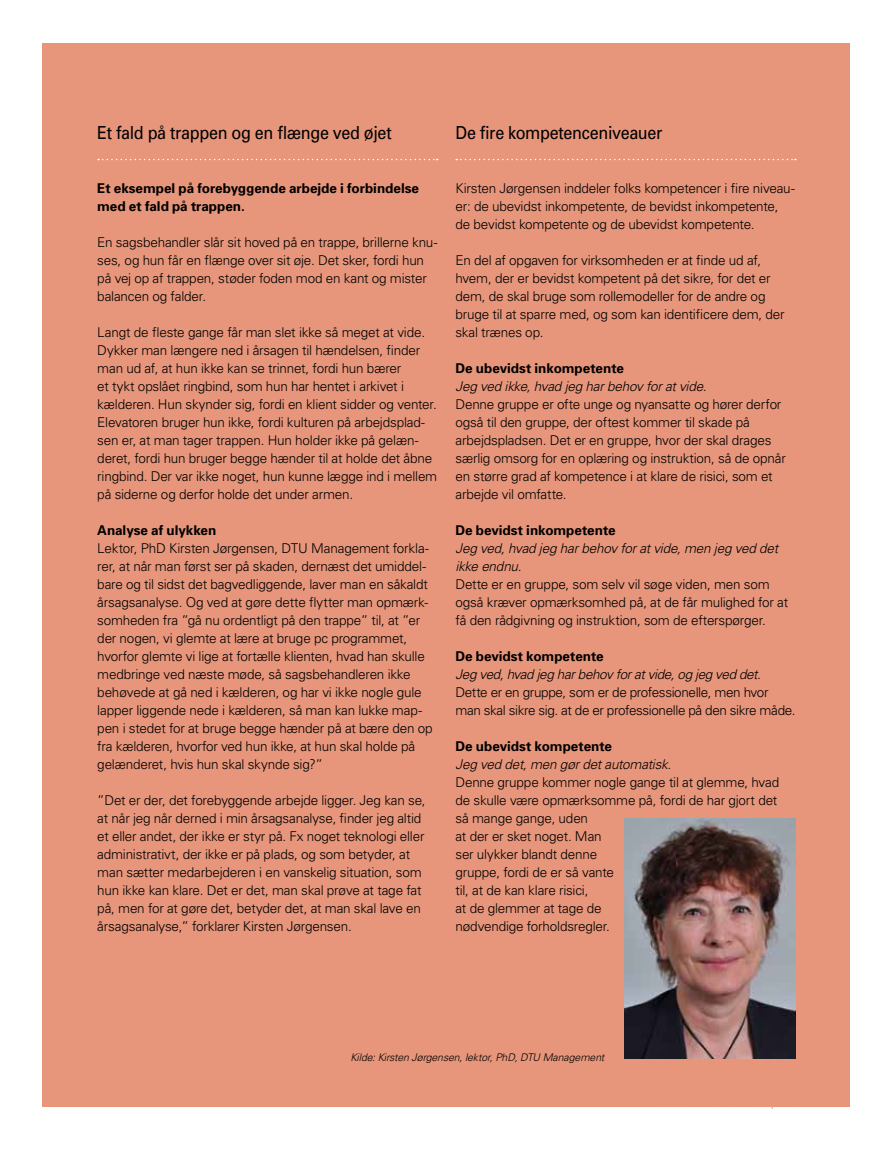
<style>
.page{position:relative;width:893px;height:1149px;background:#fff}
.page>*{position:absolute;margin:0;border:0;box-sizing:border-box;transform-origin:0 0}
.t1{font:18px "Univers";letter-spacing:-.02em;color:#000;scale:.9 1}
.t2{font:300 13.5px/18px "Univers";letter-spacing:-.015em;color:#000}
.t3{font:italic 300 13.5px/18px "Univers";letter-spacing:-.02em;color:#000}
.t4{font:700 13.5px/18px "Univers";letter-spacing:-.005em;color:#000}
.t5{font:italic 300 10.5px "Univers";letter-spacing:-.01em;color:#000}
</style>
<div class="page">
<div style="left:43px;top:43px;width:807px;height:1063px;background:#e7967b"></div>
<img style="left:624px;top:818px;width:172px;height:239px">
<svg style="left:98px;top:159px;width:340px;height:1px"></svg>
<svg style="left:456px;top:159px;width:340px;height:1px"></svg>
<h1 class="t1" style="left:97px;top:121px;width:329px">Et fald på trappen og en flænge ved øjet</h1>
<p class="t4" style="left:97px;top:178px;width:323px">Et eksempel på forebyggende arbejde i forbindelse med et fald på trappen.</p>
<p class="t2" style="left:97px;top:233px;width:342px">En sagsbehandler slår sit hoved på en trappe, brillerne knu&shy;ses, og hun får en flænge over sit øje. Det sker, fordi hun på vej op af trappen, støder foden mod en kant og mister balancen og falder.</p>
<p class="t2" style="left:97px;top:323px;width:341px">Langt de fleste gange får man slet ikke så meget at vide.<br>Dykker man længere ned i årsagen til hændelsen, finder man ud af, at hun ikke kan se trinnet, fordi hun bærer<br>et tykt opslået ringbind, som hun har hentet i arkivet i kælderen. Hun skynder sig, fordi en klient sidder og venter.<br>Elevatoren bruger hun ikke, fordi kulturen på arbejdsplad&shy;sen er, at man tager trappen. Hun holder ikke på gelæn&shy;deret, fordi hun bruger begge hænder til at holde det åbne ringbind. Der var ikke noget, hun kunne lægge ind i mellem på siderne og derfor holde det under armen.</p>
<p class="t4" style="left:97px;top:520px;width:121px">Analyse af ulykken</p>
<p class="t2" style="left:97px;top:538px;width:337px">Lektor, PhD Kirsten Jørgensen, DTU Management forkla&shy;rer, at når man først ser på skaden, dernæst det umiddel&shy;bare og til sidst det bagvedliggende, laver man en såkaldt årsagsanalyse. Og ved at gøre dette flytter man opmærk&shy;somheden fra ”gå nu ordentligt på den trappe” til, at ”er der nogen, vi glemte at lære at bruge pc programmet, hvorfor glemte vi lige at fortælle klienten, hvad han skulle medbringe ved næste møde, så sagsbehandleren ikke behøvede at gå ned i kælderen, og har vi ikke nogle gule lapper liggende nede i kælderen, så man kan lukke map&shy;pen i stedet for at bruge begge hænder på at bære den op fra kælderen, hvorfor ved hun ikke, at hun skal holde på gelænderet, hvis hun skal skynde sig?”</p>
<p class="t2" style="left:97px;top:790px;width:330px">”Det er der, det forebyggende arbejde ligger. Jeg kan se, at når jeg når derned i min årsagsanalyse, finder jeg altid et eller andet, der ikke er styr på. Fx noget teknologi eller administrativt, der ikke er på plads, og som betyder, at man sætter medarbejderen i en vanskelig situation, som hun ikke kan klare. Det er det, man skal prøve at tage fat på, men for at gøre det, betyder det, at man skal lave en årsagsanalyse,” forklarer Kirsten Jørgensen.</p>
<h1 class="t1" style="left:455px;top:121px;width:231px">De fire kompetenceniveauer</h1>
<p class="t2" style="left:455px;top:179px;width:341px">Kirsten Jørgensen inddeler folks kompetencer i fire niveau&shy;er: de ubevidst inkompetente, de bevidst inkompetente, de bevidst kompetente og de ubevidst kompetente.</p>
<p class="t2" style="left:455px;top:251px;width:331px">En del af opgaven for virksomheden er at finde ud af, hvem, der er bevidst kompetent på det sikre, for det er dem, de skal bruge som rollemodeller for de andre og bruge til at sparre med, og som kan identificere dem, der skal trænes op.</p>
<p class="t4" style="left:455px;top:358px;width:170px">De ubevidst inkompetente</p>
<p class="t3" style="left:455px;top:376px;width:253px">Jeg ved ikke, hvad jeg har behov for at vide.</p>
<p class="t2" style="left:455px;top:394px;width:332px">Denne gruppe er ofte unge og nyansatte og hører derfor også til den gruppe, der oftest kommer til skade på arbejdspladsen. Det er en gruppe, hvor der skal drages særlig omsorg for en oplæring og instruktion, så de opnår en større grad af kompetence i at klare de risici, som et arbejde vil omfatte.</p>
<p class="t4" style="left:455px;top:520px;width:162px">De bevidst inkompetente</p>
<p class="t3" style="left:455px;top:538px;width:324px">Jeg ved, hvad jeg har behov for at vide, men jeg ved det ikke endnu.</p>
<p class="t2" style="left:455px;top:574px;width:334px">Dette er en gruppe, som selv vil søge viden, men som også kræver opmærksomhed på, at de får mulighed for at få den rådgivning og instruktion, som de efterspørger.</p>
<p class="t4" style="left:455px;top:646px;width:150px">De bevidst kompetente</p>
<p class="t3" style="left:455px;top:664px;width:307px">Jeg ved, hvad jeg har behov for at vide, og jeg ved det.</p>
<p class="t2" style="left:455px;top:682px;width:342px">Dette er en gruppe, som er de professionelle, men hvor man skal sikre sig. at de er professionelle på den sikre måde.</p>
<p class="t4" style="left:455px;top:736px;width:158px">De ubevidst kompetente</p>
<p class="t3" style="left:455px;top:754px;width:217px">Jeg ved det, men gør det automatisk.</p>
<p class="t2" style="left:455px;top:772px;width:325px">Denne gruppe kommer nogle gange til at glemme, hvad de skulle være opmærksomme på, fordi de har gjort det så mange gange, uden<br>at der er sket noget. Man<br>ser ulykker blandt denne<br>gruppe, fordi de er så vante<br>til, at de kan klare risici,<br>at de glemmer at tage de<br>nødvendige forholdsregler.</p>
<p class="t5" style="left:350px;top:1050px;width:255px">Kilde: Kirsten Jørgensen, lektor, PhD, DTU Management</p>
</div>
